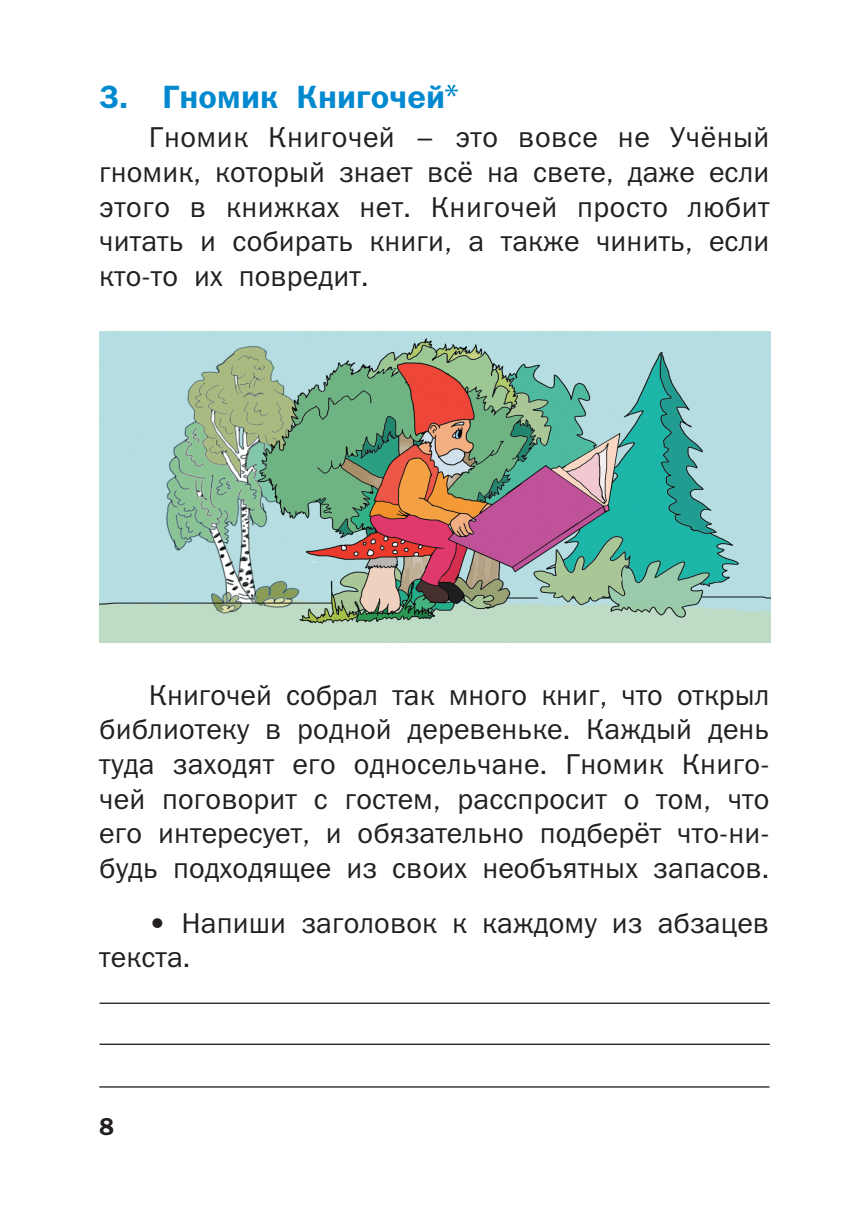
<style>
.page{position:relative;width:844px;height:1216px;background:#fff}
.page>*{position:absolute;margin:0;border:0;box-sizing:border-box;transform-origin:0 0}
.t1{font:32.38px "Franklin Gothic Demi ITC";letter-spacing:.005em;color:#0089cf}
.t2{font:28.88px/34.6px "Franklin Gothic Book ITC";letter-spacing:.005em;color:#231f20;text-align:justify}
.t3{font:24.5px "Franklin Gothic Demi ITC";color:#231f20}
</style>
<div class="page">
<svg style="left:445px;top:84px;width:12px;height:12px"></svg>
<hr style="left:99px;top:1002px;width:670px;height:1px;background:#231f20">
<hr style="left:99px;top:1043px;width:670px;height:1px;background:#231f20">
<img style="left:99px;top:331px;width:670px;height:311px">
<hr style="left:99px;top:1086px;width:670px;height:1px;background:#231f20">
<p class="t1" style="left:99px;top:78px;width:347px">3. Гномик Книгочей</p>
<p class="t2" style="left:99px;top:124px;width:671px;text-indent:50px">Гномик Книгочей – это вовсе не Учёный гномик, который знает всё на свете, даже если этого в книжках нет. Книгочей просто любит читать и собирать книги, а также чинить, если кто-то их повредит.</p>
<p class="t2" style="left:99px;top:681px;width:671px;text-indent:50px">Книгочей собрал так много книг, что открыл библиотеку в родной деревеньке. Каждый день туда заходят его односельчане. Гномик Книго&shy;чей поговорит с гостем, расспросит о том, что его интересует, и обязательно подберёт что-ни&shy;будь подходящее из своих необъятных запасов.</p>
<p class="t2" style="left:99px;top:909px;width:671px;text-indent:50px">• Напиши заголовок к каждому из абзацев текста.</p>
<p class="t3" style="left:99px;top:1111px;width:16px">8</p>
</div>
